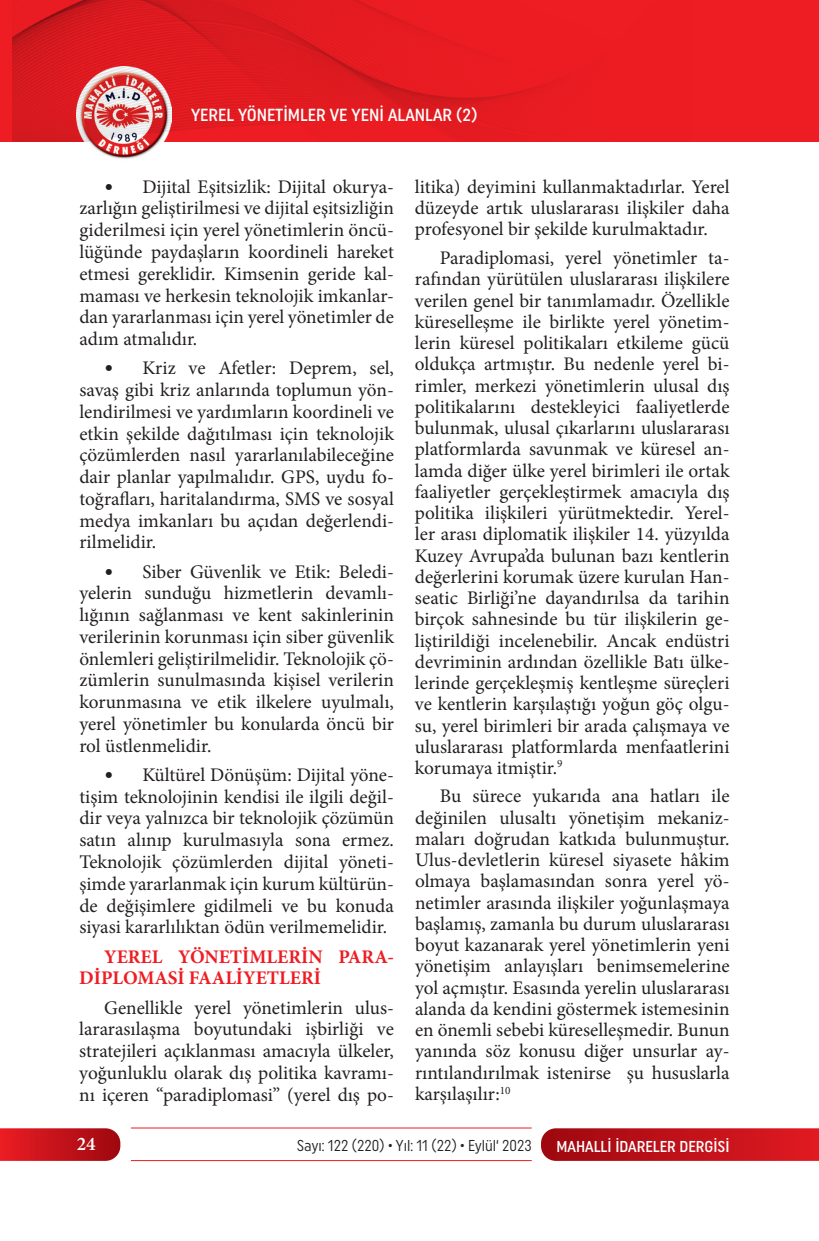
<style>
.page{position:relative;width:819px;height:1241px;background:#fff}
.page>*{position:absolute;margin:0;border:0;box-sizing:border-box;transform-origin:0 0}
.t1{font:19.25px/21.7px "Minion Pro";color:#231f20;text-align:justify}
.t2{font:700 19.25px/21.7px "Minion Pro";color:#ee1d23}
.t3{font:600 19.25px "Minion Pro";color:#fff}
.t4{font:500 17.5px "Uniform Condensed";color:#fff}
.t5{font:15.75px "Uniform Condensed";color:#231f20;scale:.95 1}
.t6{font:500 15.75px "Uniform Condensed";color:#fff}
.s1{font-family:"Calibri"}
</style>
<div class="page">
<svg style="left:541px;top:1128px;width:278px;height:32px;background:#c0151d"></svg>
<svg style="left:0;top:1128px;width:120px;height:32px;background:#c61920"></svg>
<hr style="left:131px;top:1127px;width:400px;height:1px;background:#ee1d23">
<hr style="left:131px;top:1159px;width:400px;height:1px;background:#ee1d23">
<div style="left:0;top:0;width:819px;height:141px;background:#ee1d23"></div>
<img style="left:76px;top:141px;width:96px;height:18px">
<img style="left:13px;top:0;width:550px;height:141px">
<p class="t4" style="left:191px;top:105px;width:288px">YEREL YÖNETİMLER VE YENİ ALANLAR (2)</p>
<p class="t1" style="left:79px;top:176px;width:316px;text-indent:25px"><span class="s1">•</span> Dijital Eşitsizlik: Dijital okurya&shy;zarlığın geliştirilmesi ve dijital eşitsizliğin giderilmesi için yerel yönetimlerin öncü&shy;lüğünde paydaşların koordineli hareket etmesi gereklidir. Kimsenin geride kal&shy;maması ve herkesin teknolojik imkanlar&shy;dan yararlanması için yerel yönetimler de adım atmalıdır.</p>
<p class="t1" style="left:79px;top:357px;width:316px;text-indent:25px"><span class="s1">•</span> Kriz ve Afetler: Deprem, sel, savaş gibi kriz anlarında toplumun yön&shy;lendirilmesi ve yardımların koordineli ve etkin şekilde dağıtılması için teknolojik çözümlerden nasıl yararlanılabileceğine dair planlar yapılmalıdır. GPS, uydu fo&shy;toğrafları, haritalandırma, SMS ve sosyal medya imkanları bu açıdan değerlendi&shy;rilmelidir.</p>
<p class="t1" style="left:79px;top:560px;width:316px;text-indent:25px"><span class="s1">•</span> Siber Güvenlik ve Etik: Beledi&shy;yelerin sunduğu hizmetlerin devamlı&shy;lığının sağlanması ve kent sakinlerinin verilerinin korunması için siber güvenlik önlemleri geliştirilmelidir. Teknolojik çö&shy;zümlerin sunulmasında kişisel verilerin korunmasına ve etik ilkelere uyulmalı, yerel yönetimler bu konularda öncü bir rol üstlenmelidir.</p>
<p class="t1" style="left:79px;top:764px;width:316px;text-indent:25px"><span class="s1">•</span> Kültürel Dönüşüm: Dijital yöne&shy;tişim teknolojinin kendisi ile ilgili değil&shy;dir veya yalnızca bir teknolojik çözümün satın alınıp kurulmasıyla sona ermez.<br>Teknolojik çözümlerden dijital yöneti&shy;şimde yararlanmak için kurum kültürün&shy;de değişimlere gidilmeli ve bu konuda siyasi kararlılıktan ödün verilmemelidir.</p>
<p class="t2" style="left:79px;top:945px;width:316px;text-indent:25px">YEREL YÖNETİMLERİN PARA-<br>DİPLOMASİ FAALİYETLERİ</p>
<p class="t1" style="left:79px;top:996px;width:316px;text-indent:25px">Genellikle yerel yönetimlerin ulus&shy;lararasılaşma boyutundaki işbirliği ve stratejileri açıklanması amacıyla ülkeler, yoğunluklu olarak dış politika kavramı&shy;nı içeren “paradiplomasi” (yerel dış po-</p>
<p class="t1" style="left:415px;top:176px;width:316px;line-height:21.2px">litika) deyimini kullanmaktadırlar. Yerel düzeyde artık uluslararası ilişkiler daha profesyonel bir şekilde kurulmaktadır.</p>
<p class="t1" style="left:415px;top:247px;width:316px;line-height:21.2px;text-indent:25px">Paradiplomasi, yerel yönetimler ta&shy;rafından yürütülen uluslararası ilişkilere verilen genel bir tanımlamadır. Özellikle küreselleşme ile birlikte yerel yönetim&shy;lerin küresel politikaları etkileme gücü oldukça artmıştır. Bu nedenle yerel bi&shy;rimler, merkezi yönetimlerin ulusal dış politikalarını destekleyici faaliyetlerde bulunmak, ulusal çıkarlarını uluslararası platformlarda savunmak ve küresel an&shy;lamda diğer ülke yerel birimleri ile ortak faaliyetler gerçekleştirmek amacıyla dış politika ilişkileri yürütmektedir. Yerel&shy;ler arası diplomatik ilişkiler 14. yüzyılda Kuzey Avrupa’da bulunan bazı kentlerin değerlerini korumak üzere kurulan Han&shy;seatic Birliği’ne dayandırılsa da tarihin birçok sahnesinde bu tür ilişkilerin ge&shy;liştirildiği incelenebilir. Ancak endüstri devriminin ardından özellikle Batı ülke&shy;lerinde gerçekleşmiş kentleşme süreçleri ve kentlerin karşılaştığı yoğun göç olgu&shy;su, yerel birimleri bir arada çalışmaya ve uluslararası platformlarda menfaatlerini korumaya itmiştir.<sup>9</sup></p>
<p class="t1" style="left:415px;top:785px;width:316px;text-indent:25px">Bu sürece yukarıda ana hatları ile değinilen ulusaltı yönetişim mekaniz&shy;maları doğrudan katkıda bulunmuştur.<br>Ulus-devletlerin küresel siyasete hâkim olmaya başlamasından sonra yerel yö&shy;netimler arasında ilişkiler yoğunlaşmaya başlamış, zamanla bu durum uluslararası boyut kazanarak yerel yönetimlerin yeni yönetişim anlayışları benimsemelerine yol açmıştır. Esasında yerelin uluslararası alanda da kendini göstermek istemesinin en önemli sebebi küreselleşmedir. Bunun yanında söz konusu diğer unsurlar ay&shy;rıntılandırılmak istenirse şu hususlarla karşılaşılır:<sup>10</sup></p>
<p class="t3" style="left:77px;top:1130px;width:20px">24</p>
<p class="t5" style="left:297px;top:1136px;width:249px">Sayı: 122 (220) • Yıl: 11 (22) • Eylül‘ 2023</p>
<p class="t6" style="left:556px;top:1136px;width:175px">MAHALLİ İDARELER DERGİSİ</p>
</div>
